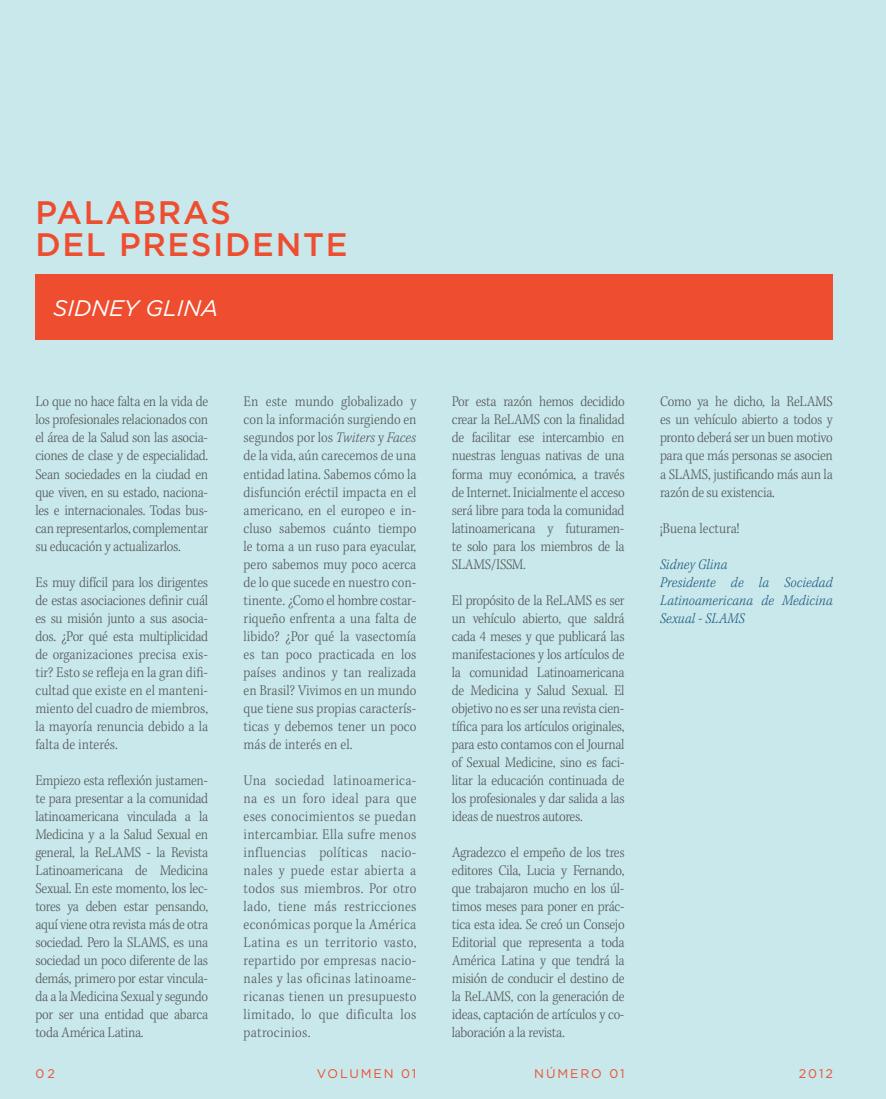
<style>
.page{position:relative;width:886px;height:1099px;background:#fff}
.page>*{position:absolute;margin:0;border:0;box-sizing:border-box;transform-origin:0 0}
.t1{font:500 32.5px/32.5px "Gotham HTF";letter-spacing:.05em;color:#ef4d2f}
.t2{font:italic 22.5px "Gotham HTF";color:#fff}
.t3{font:15px/18px "Kepl MM 275 450 12";letter-spacing:-.02em;color:#57585a;text-align:justify}
.t4{font:15px/18px "Kepl MM It 275 450 12";color:#225e82}
.t5{font:15px "Kepl MM 275 450 12";color:#57585a}
.t6{font:12.5px "Gotham HTF";letter-spacing:.15em;color:#ef4d2f}
.s1{font-family:"Kepl MM It 275 450 12"}
</style>
<div class="page">
<div style="left:0;top:0;width:886px;height:1098px;background:#c8e8eb"></div>
<div style="left:35px;top:274px;width:798px;height:65px;background:#ef4d2f"></div>
<h1 class="t1" style="left:35px;top:195px;width:313px">PALABRAS<br>DEL PRESIDENTE</h1>
<h2 class="t2" style="left:53px;top:295px;width:166px">SIDNEY GLINA</h2>
<p class="t3" style="left:35px;top:393px;width:174px">Lo que no hace falta en la vida de los profesionales relacionados con el área de la Salud son las asocia&shy;ciones de clase y de especialidad.<br>Sean sociedades en la ciudad en que viven, en su estado, naciona&shy;les e internacionales. Todas bus&shy;can representarlos, complementar su educación y actualizarlos.</p>
<p class="t3" style="left:35px;top:573px;width:174px">Es muy difícil para los dirigentes de estas asociaciones definir cuál es su misión junto a sus asocia&shy;dos. ¿Por qué esta multiplicidad de organizaciones precisa exis&shy;tir? Esto se refleja en la gran difi&shy;cultad que existe en el manteni&shy;miento del cuadro de miembros, la mayoría renuncia debido a la falta de interés.</p>
<p class="t3" style="left:35px;top:771px;width:174px">Empiezo esta reflexión justamen&shy;te para presentar a la comunidad latinoamericana vinculada a la Medicina y a la Salud Sexual en general, la ReLAMS - la Revista Latinoamericana de Medicina Sexual. En este momento, los lec&shy;tores ya deben estar pensando, aquí viene otra revista más de otra sociedad. Pero la SLAMS, es una sociedad un poco diferente de las demás, primero por estar vincula&shy;da a la Medicina Sexual y segundo por ser una entidad que abarca toda América Latina.</p>
<p class="t3" style="left:244px;top:393px;width:174px">En este mundo globalizado y con la información surgiendo en segundos por los <span class="s1">Twiters</span> y <span class="s1">Faces </span>de la vida, aún carecemos de una entidad latina. Sabemos cómo la disfunción eréctil impacta en el americano, en el europeo e in&shy;cluso sabemos cuánto tiempo le toma a un ruso para eyacular, pero sabemos muy poco acerca de lo que sucede en nuestro con&shy;tinente. ¿Como el hombre costar&shy;riqueño enfrenta a una falta de libido? ¿Por qué la vasectomía es tan poco practicada en los países andinos y tan realizada en Brasil? Vivimos en un mundo que tiene sus propias caracterís&shy;ticas y debemos tener un poco más de interés en el.</p>
<p class="t3" style="left:244px;top:771px;width:174px">Una sociedad latinoamerica&shy;na es un foro ideal para que eses conocimientos se puedan intercambiar. Ella sufre menos influencias políticas nacio&shy;nales y puede estar abierta a todos sus miembros. Por otro lado, tiene más restricciones económicas porque la América Latina es un territorio vasto, repartido por empresas nacio&shy;nales y las oficinas latinoame&shy;ricanas tienen un presupuesto limitado, lo que dificulta los patrocinios.</p>
<p class="t3" style="left:452px;top:393px;width:174px">Por esta razón hemos decidido crear la ReLAMS con la finalidad de facilitar ese intercambio en nuestras lenguas nativas de una forma muy económica, a través de Internet. Inicialmente el acceso será libre para toda la comunidad latinoamericana y futuramen&shy;te solo para los miembros de la SLAMS/ISSM.</p>
<p class="t3" style="left:452px;top:591px;width:174px">El propósito de la ReLAMS es ser un vehículo abierto, que saldrá cada 4 meses y que publicará las manifestaciones y los artículos de la comunidad Latinoamericana de Medicina y Salud Sexual. El objetivo no es ser una revista cien&shy;tífica para los artículos originales, para esto contamos con el Journal of Sexual Medicine, sino es faci&shy;litar la educación continuada de los profesionales y dar salida a las ideas de nuestros autores.</p>
<p class="t3" style="left:452px;top:843px;width:174px">Agradezco el empeño de los tres editores Cila, Lucia y Fernando, que trabajaron mucho en los úl&shy;timos meses para poner en prác&shy;tica esta idea. Se creó un Consejo Editorial que representa a toda América Latina y que tendrá la misión de conducir el destino de la ReLAMS, con la generación de ideas, captación de artículos y co&shy;laboración a la revista.</p>
<p class="t3" style="left:660px;top:393px;width:174px">Como ya he dicho, la ReLAMS es un vehículo abierto a todos y pronto deberá ser un buen motivo para que más personas se asocien a SLAMS, justificando más aun la razón de su existencia.</p>
<p class="t5" style="left:660px;top:519px;width:81px">¡ Buena lectura!</p>
<p class="t4" style="left:660px;top:555px;width:174px">Sidney Glina<br>Presidente de la Sociedad<br>Latinoamericana de Medicina<br>Sexual - SLAMS</p>
<p class="t6" style="left:35px;top:1066px;width:21px">0 2</p>
<p class="t6" style="left:317px;top:1066px;width:101px">VOLUMEN 01</p>
<p class="t6" style="left:534px;top:1066px;width:92px">NÚMERO 01</p>
<p class="t6" style="left:799px;top:1066px;width:35px">2012</p>
</div>
